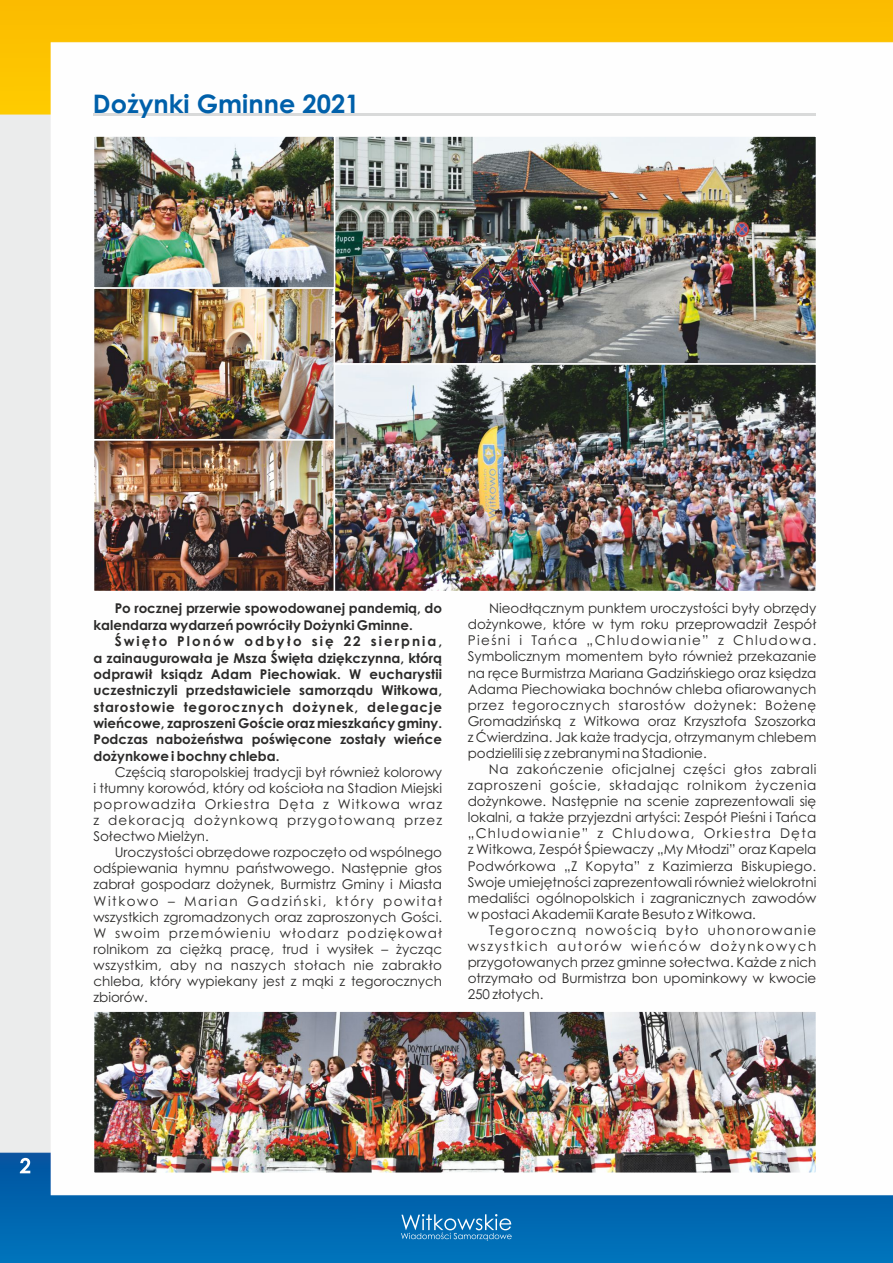
<style>
.page{position:relative;width:893px;height:1263px;background:#fff}
.page>*{position:absolute;margin:0;border:0;box-sizing:border-box;transform-origin:0 0}
.t1{font:700 25.5px "Century Gothic";color:#0060aa}
.t2{font:13.5px/16px "Century Gothic";color:#2b2a29;text-align:justify}
.t3{font:700 13.5px/16.4px "Century Gothic";color:#2b2a29}
</style>
<div class="page">
<img style="left:0;top:0;width:893px;height:1263px">
<svg style="left:401px;top:1214px;width:111px;height:27px;background:#3287c1"></svg>
<svg style="left:20px;top:1158px;width:10px;height:15px"></svg>
<hr style="left:94px;top:114px;width:722px;height:2px;background:#d9dada">
<img style="left:95px;top:1012px;width:720px;height:160px">
<div style="left:93px;top:1010px;width:724px;height:164px;border:1px solid #fefefe"></div>
<img style="left:95px;top:441px;width:238px;height:149px">
<div style="left:93px;top:439px;width:242px;height:153px;border:1px solid #fefefe"></div>
<img style="left:95px;top:289px;width:238px;height:149px">
<div style="left:93px;top:287px;width:242px;height:153px;border:1px solid #fefefe"></div>
<img style="left:336px;top:365px;width:479px;height:225px">
<img style="left:333px;top:135px;width:485px;height:230px">
<img style="left:95px;top:137px;width:238px;height:150px">
<div style="left:93px;top:135px;width:242px;height:154px;border:1px solid #fefefe"></div>
<h1 class="t1" style="left:93px;top:94px;width:268px">Dożynki Gminne 2021</h1>
<p class="t3" style="left:93px;top:602px;width:350px;text-indent:21px">Po rocznej przerwie spowodowanej pandemią, do kalendarza wydarzeń powróciły Dożynki Gminne.</p>
<p class="t3" style="left:93px;top:634px;width:350px;text-align:justify;text-indent:21px">Święto Plonów odbyło się 22 sierpnia, a zainaugurowała je Msza Święta dziękczynna, którą odprawił ksiądz Adam Piechowiak. W eucharystii uczestniczyli przedstawiciele samorządu Witkowa, starostowie tegorocznych dożynek, delegacje wieńcowe, zaproszeni Goście oraz mieszkańcy gminy.<br>Podczas nabożeństwa poświęcone zostały wieńce dożynkowe i bochny chleba.</p>
<p class="t2" style="left:93px;top:765px;width:350px;text-indent:21px">Częścią staropolskiej tradycji był również kolorowy i tłumny korowód, który od kościoła na Stadion Miejski poprowadziła Orkiestra Dęta z Witkowa wraz z dekoracją dożynkową przygotowaną przez Sołectwo Mielżyn.</p>
<p class="t2" style="left:93px;top:845px;width:350px;text-indent:21px">Uroczystości obrzędowe rozpoczęto od wspólnego odśpiewania hymnu państwowego. Następnie głos zabrał gospodarz dożynek, Burmistrz Gminy i Miasta Witkowo – Marian Gadziński, który powitał wszystkich zgromadzonych oraz zaproszonych Gości.<br>W swoim przemówieniu włodarz podziękował rolnikom za ciężką pracę, trud i wysiłek – życząc wszystkim, aby na naszych stołach nie zabrakło chleba, który wypiekany jest z mąki z tegorocznych zbiorów.</p>
<p class="t2" style="left:468px;top:601px;width:350px;text-indent:21px">Nieodłącznym punktem uroczystości były obrzędy dożynkowe, które w tym roku przeprowadził Zespół Pieśni i Tańca „Chludowianie” z Chludowa.<br>Symbolicznym momentem było również przekazanie na ręce Burmistrza Mariana Gadzińskiego oraz księdza Adama Piechowiaka bochnów chleba ofiarowanych przez tegorocznych starostów dożynek: Bożenę Gromadzińską z Witkowa oraz Krzysztofa Szoszorka z Ćwierdzina. Jak każe tradycja, otrzymanym chlebem podzielili się z zebranymi na Stadionie.</p>
<p class="t2" style="left:468px;top:762px;width:350px;text-indent:21px">Na zakończenie oficjalnej części głos zabrali zaproszeni goście, składając rolnikom życzenia dożynkowe. Następnie na scenie zaprezentowali się lokalni, a także przyjezdni artyści: Zespół Pieśni i Tańca „Chludowianie” z Chludowa, Orkiestra Dęta z Witkowa, Zespół Śpiewaczy „My Młodzi” oraz Kapela Podwórkowa „Z Kopyta” z Kazimierza Biskupiego.<br>Swoje umiejętności zaprezentowali również wielokrotni medaliści ogólnopolskich i zagranicznych zawodów w postaci Akademii Karate Besuto z Witkowa.</p>
<p class="t2" style="left:468px;top:923px;width:350px;text-indent:21px">Tegoroczną nowością było uhonorowanie wszystkich autorów wieńców dożynkowych przygotowanych przez gminne sołectwa. Każde z nich otrzymało od Burmistrza bon upominkowy w kwocie 250 złotych.</p>
</div>
